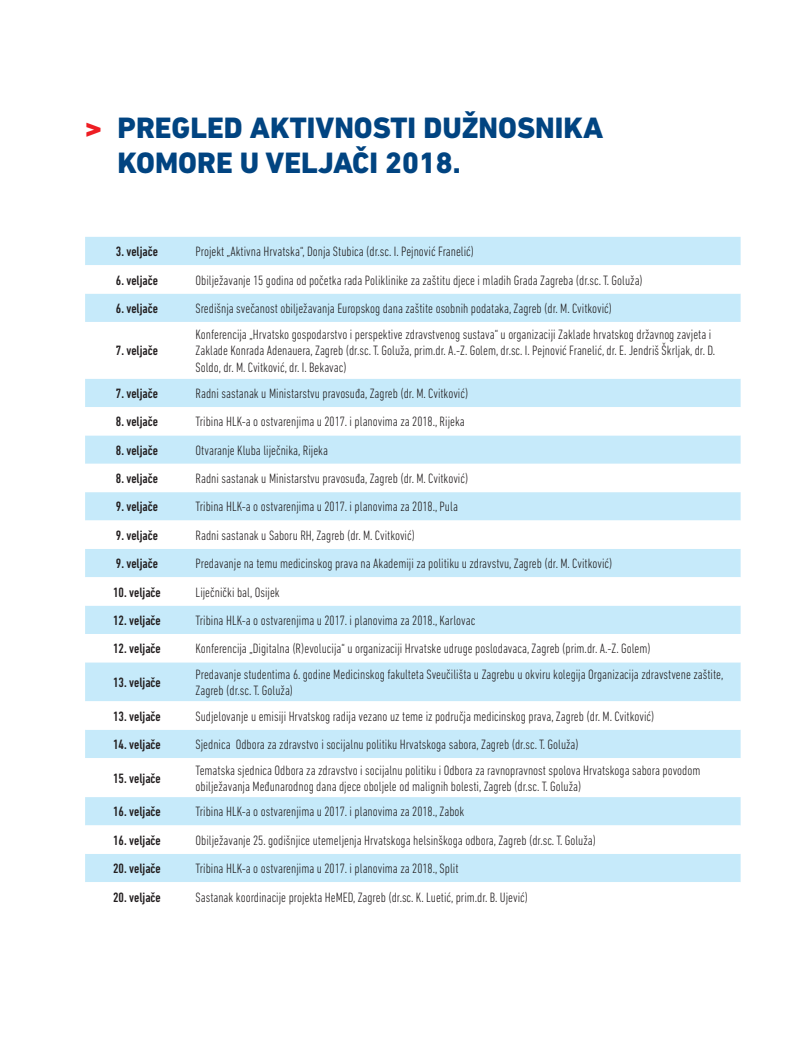
<style>
.page{position:relative;width:798px;height:1046px;background:#fff}
.page>*{position:absolute;margin:0;border:0;box-sizing:border-box;transform-origin:0 0}
.t1{font:800 30px/35px "DIN Next LT Pro";color:#014481}
.t2{font:300 condensed 13.75px/16.2px "DIN Next LT Pro";color:#231f20}
.t3{font:500 condensed 13.75px "DIN Next LT Pro";color:#231f20}
.s1{color:#ee1d23}
</style>
<div class="page">
<div style="left:85px;top:237px;width:655px;height:28px;background:#c6eafa"></div>
<svg style="left:85px;top:293px;width:655px;height:589px"></svg>
<p class="t1" style="left:118px;top:110px;width:487px;text-indent:-32px"><span class="s1">&gt;</span> PREGLED AKTIVNOSTI DUŽNOSNIKA<br>KOMORE U VELJAČI 2018.</p>
<p class="t3" style="left:116px;top:244px;width:44px">3. veljače</p>
<p class="t2" style="left:195px;top:243px;width:280px">Projekt „Aktivna Hrvatska“, Donja Stubica (dr.sc. I. Pejnović Franelić)</p>
<p class="t3" style="left:116px;top:272px;width:44px">6. veljače</p>
<p class="t2" style="left:195px;top:271px;width:448px">Obilježavanje 15 godina od početka rada Poliklinike za zaštitu djece i mladih Grada Zagreba (dr.sc. T. Goluža)</p>
<p class="t3" style="left:116px;top:300px;width:44px">6. veljače</p>
<p class="t2" style="left:195px;top:300px;width:418px">Središnja svečanost obilježavanja Europskog dana zaštite osobnih podataka, Zagreb (dr. M. Cvitković)</p>
<p class="t3" style="left:116px;top:343px;width:44px">7. veljače</p>
<p class="t2" style="left:195px;top:326px;width:521px">Konferencija „Hrvatsko gospodarstvo i perspektive zdravstvenog sustava“ u organizaciji Zaklade hrvatskog državnog zavjeta i<br>Zaklade Konrada Adenauera, Zagreb (dr.sc. T. Goluža, prim.dr. A.-Z. Golem, dr.sc. I. Pejnović Franelić, dr. E. Jendriš Škrljak, dr. D.<br>Soldo, dr. M. Cvitković, dr. I. Bekavac)</p>
<p class="t3" style="left:116px;top:385px;width:44px">7. veljače</p>
<p class="t2" style="left:195px;top:385px;width:274px">Radni sastanak u Ministarstvu pravosuđa, Zagreb (dr. M. Cvitković)</p>
<p class="t3" style="left:116px;top:414px;width:44px">8. veljače</p>
<p class="t2" style="left:195px;top:413px;width:270px">Tribina HLK-a o ostvarenjima u 2017. i planovima za 2018., Rijeka</p>
<p class="t3" style="left:116px;top:442px;width:44px">8. veljače</p>
<p class="t2" style="left:195px;top:442px;width:134px">Otvaranje Kluba liječnika, Rijeka</p>
<p class="t3" style="left:116px;top:470px;width:44px">8. veljače</p>
<p class="t2" style="left:195px;top:470px;width:274px">Radni sastanak u Ministarstvu pravosuđa, Zagreb (dr. M. Cvitković)</p>
<p class="t3" style="left:116px;top:499px;width:44px">9. veljače</p>
<p class="t2" style="left:195px;top:498px;width:264px">Tribina HLK-a o ostvarenjima u 2017. i planovima za 2018., Pula</p>
<p class="t3" style="left:116px;top:527px;width:44px">9. veljače</p>
<p class="t2" style="left:195px;top:527px;width:221px">Radni sastanak u Saboru RH, Zagreb (dr. M. Cvitković)</p>
<p class="t3" style="left:116px;top:555px;width:44px">9. veljače</p>
<p class="t2" style="left:195px;top:555px;width:418px">Predavanje na temu medicinskog prava na Akademiji za politiku u zdravstvu, Zagreb (dr. M. Cvitković)</p>
<p class="t3" style="left:113px;top:584px;width:49px">10. veljače</p>
<p class="t2" style="left:195px;top:583px;width:86px">Liječnički bal, Osijek</p>
<p class="t3" style="left:113px;top:612px;width:49px">12. veljače</p>
<p class="t2" style="left:195px;top:612px;width:281px">Tribina HLK-a o ostvarenjima u 2017. i planovima za 2018., Karlovac</p>
<p class="t3" style="left:113px;top:640px;width:49px">12. veljače</p>
<p class="t2" style="left:195px;top:640px;width:456px">Konferencija „Digitalna (R)evolucija“ u organizaciji Hrvatske udruge poslodavaca, Zagreb (prim.dr. A.-Z. Golem)</p>
<p class="t3" style="left:113px;top:674px;width:49px">13. veljače</p>
<p class="t2" style="left:195px;top:666px;width:529px">Predavanje studentima 6. godine Medicinskog fakulteta Sveučilišta u Zagrebu u okviru kolegija Organizacija zdravstvene zaštite,<br>Zagreb (dr.sc. T. Goluža)</p>
<p class="t3" style="left:113px;top:708px;width:49px">13. veljače</p>
<p class="t2" style="left:195px;top:707px;width:460px">Sudjelovanje u emisiji Hrvatskog radija vezano uz teme iz područja medicinskog prava, Zagreb (dr. M. Cvitković)</p>
<p class="t3" style="left:113px;top:736px;width:49px">14. veljače</p>
<p class="t2" style="left:195px;top:736px;width:384px">Sjednica Odbora za zdravstvo i socijalnu politiku Hrvatskoga sabora, Zagreb (dr.sc. T. Goluža)</p>
<p class="t3" style="left:113px;top:770px;width:49px">15. veljače</p>
<p class="t2" style="left:195px;top:761px;width:506px">Tematska sjednica Odbora za zdravstvo i socijalnu politiku i Odbora za ravnopravnost spolova Hrvatskoga sabora povodom obilježavanja Međunarodnog dana djece oboljele od malignih bolesti, Zagreb (dr.sc. T. Goluža)</p>
<p class="t3" style="left:113px;top:803px;width:49px">16. veljače</p>
<p class="t2" style="left:195px;top:803px;width:270px">Tribina HLK-a o ostvarenjima u 2017. i planovima za 2018., Zabok</p>
<p class="t3" style="left:113px;top:832px;width:49px">16. veljače</p>
<p class="t2" style="left:195px;top:831px;width:402px">Obilježavanje 25. godišnjice utemeljenja Hrvatskoga helsinškoga odbora, Zagreb (dr.sc. T. Goluža)</p>
<p class="t3" style="left:113px;top:860px;width:49px">20. veljače</p>
<p class="t2" style="left:195px;top:860px;width:264px">Tribina HLK-a o ostvarenjima u 2017. i planovima za 2018., Split</p>
<p class="t3" style="left:113px;top:889px;width:49px">20. veljače</p>
<p class="t2" style="left:195px;top:888px;width:334px">Sastanak koordinacije projekta HeMED, Zagreb (dr.sc. K. Luetić, prim.dr. B. Ujević)</p>
</div>
